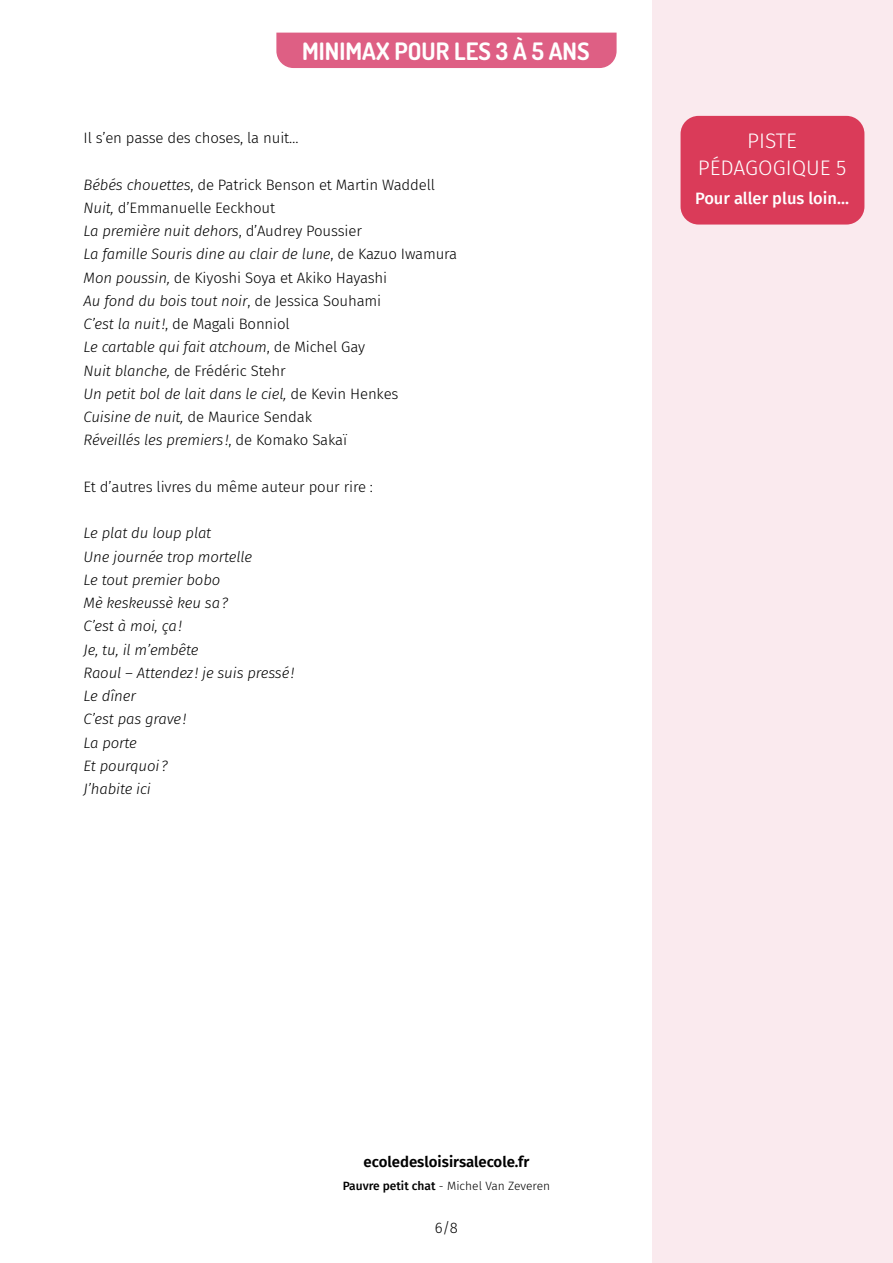
<style>
.page{position:relative;width:893px;height:1263px;background:#fff}
.page>*{position:absolute;margin:0;border:0;box-sizing:border-box;transform-origin:0 0}
.t1{font:700 24px "Dosis";color:#fff}
.t2{font:300 21px/27px "Fira Sans";color:#fff;text-align:center}
.t3{font:500 16.5px "Fira Sans";color:#fff}
.t4{font:italic 300 15px/23.2px "Fira Sans";letter-spacing:-.01em;color:#000}
.t5{font:300 15px "Fira Sans";letter-spacing:-.01em;color:#000}
.t6{font:600 15px "Fira Sans";color:#000}
.t7{font:300 12px "Fira Sans";color:#000}
.s1{font-style:normal}
.s2{font-weight:500}
</style>
<div class="page">
<div style="left:652px;top:0;width:241px;height:1263px;background:#faeaee"></div>
<div style="left:276px;top:33px;width:341px;height:35px;background:#de5f84"></div>
<div style="left:680px;top:116px;width:184px;height:109px;background:#da3b59;border-radius:18px"></div>
<h1 class="t1" style="left:302px;top:35px;width:289px">MINIMAX POUR LES 3 À 5 ANS</h1>
<p class="t5" style="left:84px;top:127px;width:217px">Il s’en passe des choses, la nuit…</p>
<p class="t4" style="left:84px;top:173px;width:375px">Bébés chouettes<span class="s1">, de Patrick Benson et Martin Waddell </span>Nuit, <span class="s1">d’Emmanuelle Eeckhout<br></span>La première nuit dehors<span class="s1">, d’Audrey Poussier<br></span>La famille Souris dine au clair de lune<span class="s1">, de Kazuo Iwamura </span>Mon poussin, <span class="s1">de Kiyoshi Soya et Akiko Hayashi<br></span>Au fond du bois tout noir<span class="s1">, de Jessica Souhami<br></span>C’est la nuit!<span class="s1">, de Magali Bonniol<br></span>Le cartable qui fait atchoum<span class="s1">, de Michel Gay<br></span>Nuit blanche, <span class="s1">de Frédéric Stehr<br></span>Un petit bol de lait dans le ciel, <span class="s1">de Kevin Henkes<br></span>Cuisine de nuit, <span class="s1">de Maurice Sendak<br></span>Réveillés les premiers!<span class="s1">, de Komako Sakaï</span></p>
<p class="t5" style="left:84px;top:476px;width:291px">Et d’autres livres du même auteur pour rire :</p>
<p class="t4" style="left:84px;top:521px;width:212px">Le plat du loup plat<br>Une journée trop mortelle<br>Le tout premier bobo<br>Mè keskeussè keu sa?<br>C’est à moi, ça!<br>Je, tu, il m’embête<br>Raoul – Attendez ! je suis pressé!<br>Le dîner<br>C’est pas grave!<br>La porte<br>Et pourquoi?<br>J’habite ici</p>
<h2 class="t2" style="left:698px;top:127px;width:150px">PISTE<br>PÉDAGOGIQUE 5</h2>
<p class="t3" style="left:695px;top:185px;width:155px">Pour aller plus loin...</p>
<p class="t6" style="left:364px;top:1149px;width:167px">ecoledesloisirsalecole.fr</p>
<p class="t7" style="left:343px;top:1177px;width:209px"><span class="s2">Pauvre petit chat</span> - Michel Van Zeveren</p>
<p class="t5" style="left:435px;top:1217px;width:25px">6/8</p>
</div>
